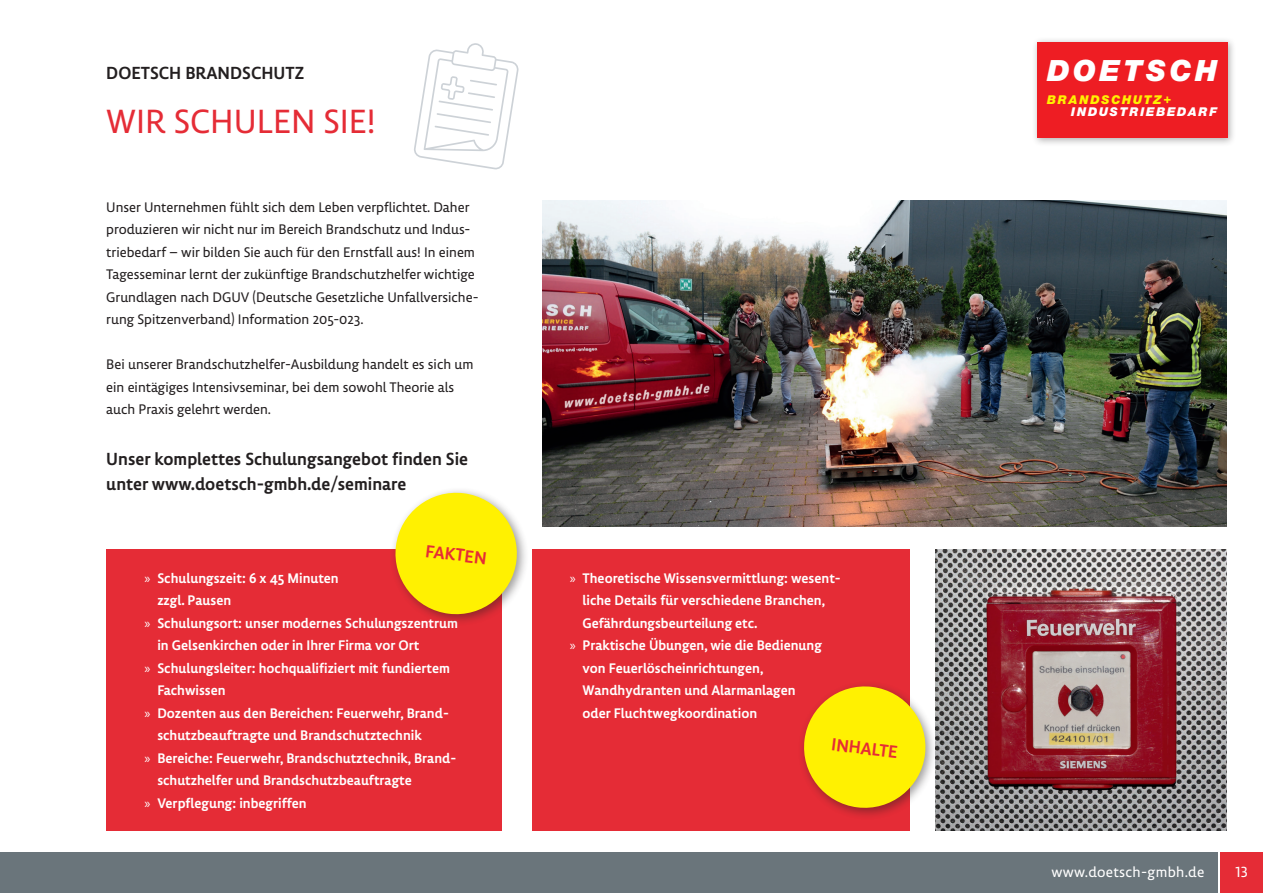
<style>
.page{position:relative;width:1263px;height:893px;background:#fff}
.page>*{position:absolute;margin:0;border:0;box-sizing:border-box;transform-origin:0 0}
.t1{font:34.5px "Lemon Sans Next";color:#e52c36}
.t2{font:italic 900 31.35px "Nimbus Sans Novus Z";letter-spacing:.11em;color:#fff}
.t3{font:500 18px/24.8px "Lemon Sans Next";color:#231f20}
.t4{font:500 18px "Lemon Sans Next";color:#e52c36}
.t5{font:15px "Lemon Sans Next";letter-spacing:.02em;color:#fff}
.t6{font:500 14.25px "Lemon Sans Next";color:#fff}
.t7{font:14.25px/22.5px "Lemon Sans Next";color:#231f20}
.t8{font:italic 900 13.05px "Nimbus Sans Novus Z";letter-spacing:.13em;color:#fff}
.t9{font:italic 900 13.05px "Nimbus Sans Novus Z";letter-spacing:.13em;color:#fff101}
.s1{font-family:"Myriad Pro";font-weight:400}
</style>
<div class="page">
<div style="left:0;top:853px;width:1218px;height:40px;background:#6a757b"></div>
<div style="left:1220px;top:853px;width:43px;height:40px;background:#e52c36"></div>
<div style="left:1031px;top:37px;width:205px;height:109px;background:#231f20;opacity:.35"></div>
<div style="left:1037px;top:43px;width:190px;height:95px;background:#ee1d23"></div>
<svg style="left:414px;top:43px;width:105px;height:127px"></svg>
<div style="left:106px;top:549px;width:396px;height:281px;background:#e52c36"></div>
<div style="left:531px;top:549px;width:378px;height:281px;background:#e52c36"></div>
<div style="left:390px;top:487px;width:139px;height:139px;background:#231f20;opacity:.45"></div>
<svg style="left:392px;top:489px;width:128px;height:129px"></svg>
<div style="left:798px;top:680px;width:139px;height:140px;background:#231f20;opacity:.45"></div>
<svg style="left:800px;top:683px;width:129px;height:128px"></svg>
<img style="left:542px;top:200px;width:684px;height:327px">
<img style="left:935px;top:549px;width:291px;height:281px">
<p class="t3" style="left:106px;top:60px;width:199px">DOETSCH BRANDSCHUTZ</p>
<h1 class="t1" style="left:106px;top:100px;width:271px">WIR SCHULEN SIE!</h1>
<p class="t7" style="left:106px;top:195px;width:374px">Unser Unternehmen fühlt sich dem Leben verpflichtet. Daher produzieren wir nicht nur im Bereich Brandschutz und Indus&shy;triebedarf – wir bilden Sie auch für den Ernstfall aus! In einem Tagesseminar lernt der zukünftige Brandschutzhelfer wichtige Grundlagen nach DGUV (Deutsche Gesetzliche Unfallversiche&shy;rung Spitzenverband) Information 205-023.</p>
<p class="t7" style="left:106px;top:353px;width:369px">Bei unserer Brandschutzhelfer-Ausbildung handelt es sich um ein eintägiges Intensivseminar, bei dem sowohl Theorie als auch Praxis gelehrt werden.</p>
<p class="t3" style="left:106px;top:446px;width:363px">Unser komplettes Schulungsangebot finden Sie unter www.doetsch-gmbh.de/seminare</p>
<p class="t4" style="left:427px;top:540px;width:63px;rotate:7deg">FAKTEN</p>
<p class="t6" style="left:145px;top:569px;width:196px"><span class="s1">»</span> Schulungszeit: 6 x 45 Minuten</p>
<p class="t6" style="left:157px;top:592px;width:75px">zzgl. Pausen</p>
<p class="t6" style="left:145px;top:614px;width:315px"><span class="s1">»</span> Schulungsort: unser modernes Schulungszentrum</p>
<p class="t6" style="left:157px;top:637px;width:263px">in Gelsenkirchen oder in Ihrer Firma vor Ort</p>
<p class="t6" style="left:145px;top:659px;width:307px"><span class="s1">»</span> Schulungsleiter: hochqualifiziert mit fundiertem</p>
<p class="t6" style="left:157px;top:682px;width:70px">Fachwissen</p>
<p class="t6" style="left:145px;top:704px;width:306px"><span class="s1">»</span> Dozenten aus den Bereichen: Feuerwehr, Brand-</p>
<p class="t6" style="left:157px;top:727px;width:266px">schutzbeauftragte und Brandschutztechnik</p>
<p class="t6" style="left:145px;top:749px;width:313px"><span class="s1">»</span> Bereiche: Feuerwehr, Brandschutztechnik, Brand-</p>
<p class="t6" style="left:157px;top:772px;width:256px">schutzhelfer und Brandschutzbeauftragte</p>
<p class="t6" style="left:145px;top:794px;width:164px"><span class="s1">»</span> Verpflegung: inbegriffen</p>
<p class="t6" style="left:570px;top:569px;width:272px"><span class="s1">»</span> Theoretische Wissensvermittlung: wesent-</p>
<p class="t6" style="left:583px;top:592px;width:244px">liche Details für verschiedene Branchen,</p>
<p class="t6" style="left:583px;top:614px;width:177px">Gefährdungsbeurteilung etc.</p>
<p class="t6" style="left:570px;top:637px;width:254px"><span class="s1">»</span> Praktische Übungen, wie die Bedienung</p>
<p class="t6" style="left:583px;top:659px;width:182px">von Feuerlöscheinrichtungen,</p>
<p class="t6" style="left:583px;top:682px;width:214px">Wandhydranten und Alarmanlagen</p>
<p class="t6" style="left:583px;top:704px;width:176px">oder Fluchtwegkoordination</p>
<p class="t4" style="left:833px;top:733px;width:68px;rotate:7deg">INHALTE</p>
<h2 class="t2" style="left:1046px;top:52px;width:172px">DOETSCH</h2>
<p class="t9" style="left:1047px;top:92px;width:126px">BRANDSCHUTZ+</p>
<p class="t8" style="left:1071px;top:104px;width:147px">INDUSTRIEBEDARF</p>
<p class="t5" style="left:1051px;top:863px;width:154px">www.doetsch-gmbh.de</p>
<p class="t5" style="left:1235px;top:863px;width:14px">13</p>
</div>
